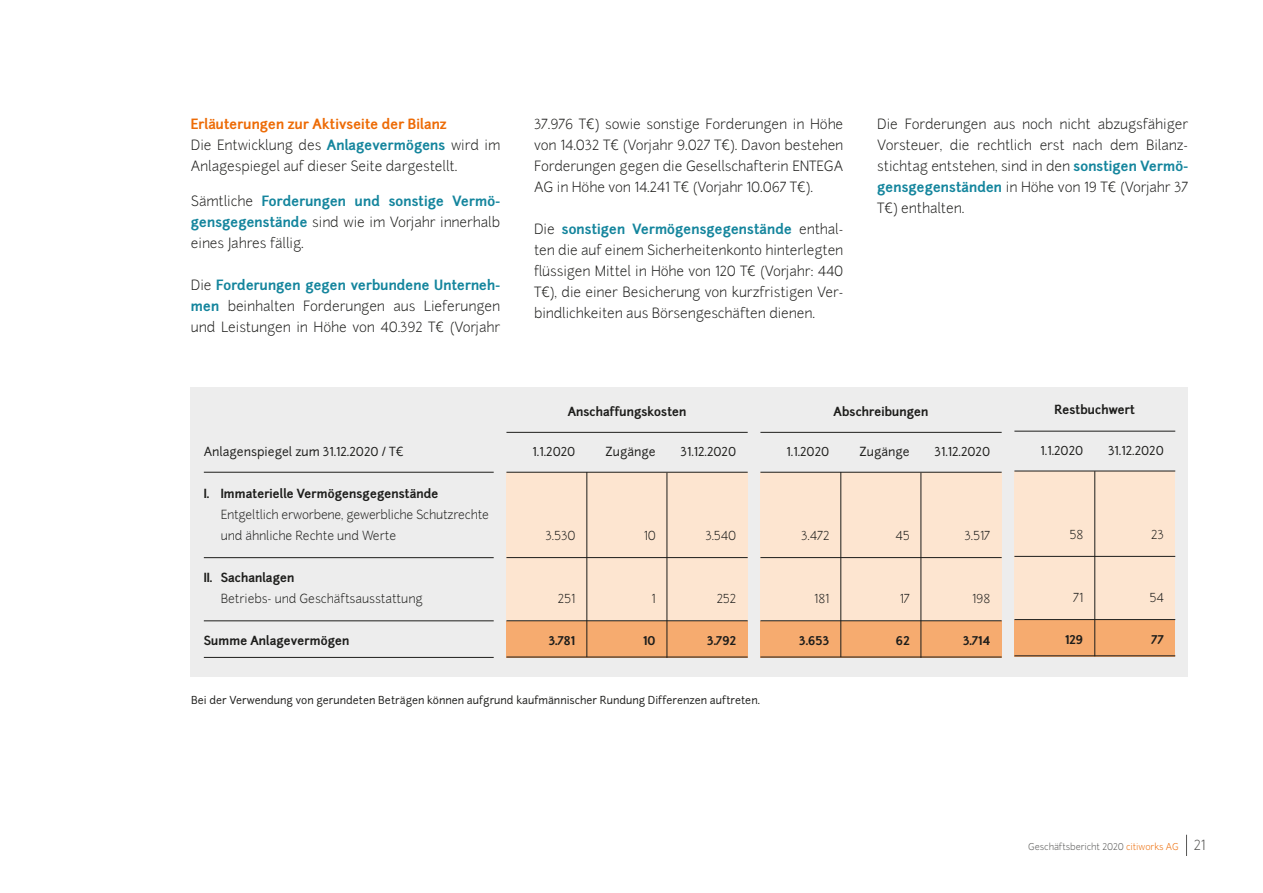
<style>
.page{position:relative;width:1263px;height:893px;background:#fff}
.page>*{position:absolute;margin:0;border:0;box-sizing:border-box;transform-origin:0 0}
.t1{font:300 13.5px/21px "Junction";color:#1d1d1b;text-align:justify}
.t2{font:700 13.5px "Junction";color:#ed6b06}
.t3{font:300 12px/21px "Junction";color:#1d1d1b}
.t4{font:700 12px "Junction";color:#1d1d1b}
.t5{font:12px "Junction";color:#1d1d1b}
.t6{font:10.5px "Junction";color:#1d1d1b}
.t7{font:300 9px "Junction";color:#575756}
.s1{font-weight:700;color:#14859d}
.s2{color:#ed6b06}
.s3{font-size:13.5px}
</style>
<div class="page">
<svg style="left:1186px;top:835px;width:1px;height:21px"></svg>
<div style="left:191px;top:387px;width:997px;height:289px;background:#ededed"></div>
<div style="left:506px;top:473px;width:242px;height:184px;background:#fde5d0"></div>
<div style="left:506px;top:621px;width:242px;height:36px;background:#f6ab6f"></div>
<hr style="left:204px;top:472px;width:290px;height:1px;background:#1d1d1b">
<hr style="left:204px;top:620px;width:290px;height:1px;background:#1d1d1b">
<hr style="left:506px;top:620px;width:242px;height:1px;background:#1d1d1b">
<hr style="left:204px;top:657px;width:290px;height:1px;background:#1d1d1b">
<hr style="left:506px;top:657px;width:242px;height:1px;background:#1d1d1b">
<hr style="left:506px;top:472px;width:242px;height:1px;background:#1d1d1b">
<hr style="left:204px;top:557px;width:290px;height:1px;background:#1d1d1b">
<hr style="left:506px;top:557px;width:242px;height:1px;background:#1d1d1b">
<hr style="left:586px;top:472px;width:1px;height:185px;background:#1d1d1b">
<hr style="left:666px;top:473px;width:1px;height:185px;background:#1d1d1b">
<hr style="left:506px;top:432px;width:242px;height:1px;background:#1d1d1b">
<div style="left:760px;top:473px;width:242px;height:184px;background:#fde5d0"></div>
<div style="left:760px;top:621px;width:242px;height:36px;background:#f6ab6f"></div>
<hr style="left:760px;top:620px;width:242px;height:1px;background:#1d1d1b">
<hr style="left:760px;top:657px;width:242px;height:1px;background:#1d1d1b">
<hr style="left:760px;top:472px;width:242px;height:1px;background:#1d1d1b">
<hr style="left:760px;top:557px;width:242px;height:1px;background:#1d1d1b">
<hr style="left:840px;top:472px;width:1px;height:185px;background:#1d1d1b">
<hr style="left:920px;top:473px;width:1px;height:185px;background:#1d1d1b">
<hr style="left:760px;top:432px;width:242px;height:1px;background:#1d1d1b">
<div style="left:1014px;top:471px;width:161px;height:184px;background:#fde5d0"></div>
<div style="left:1014px;top:620px;width:161px;height:36px;background:#f6ab6f"></div>
<hr style="left:1014px;top:619px;width:161px;height:1px;background:#1d1d1b">
<hr style="left:1014px;top:655px;width:161px;height:1px;background:#1d1d1b">
<hr style="left:1014px;top:471px;width:161px;height:1px;background:#1d1d1b">
<hr style="left:1014px;top:556px;width:161px;height:1px;background:#1d1d1b">
<hr style="left:1094px;top:471px;width:1px;height:185px;background:#1d1d1b">
<hr style="left:1014px;top:431px;width:161px;height:1px;background:#1d1d1b">
<p class="t2" style="left:191px;top:116px;width:258px">Erläuterungen zur Aktivseite der Bilanz</p>
<p class="t1" style="left:191px;top:135px;width:311px">Die Entwicklung des <span class="s1">Anlagevermögens</span> wird im<br>Anlagespiegel auf dieser Seite dargestellt.</p>
<p class="t1" style="left:191px;top:190px;width:311px">Sämtliche <span class="s1">Forderungen und sonstige Vermö&shy;gensgegenstände</span> sind wie im Vorjahr innerhalb eines Jahres fällig.</p>
<p class="t1" style="left:191px;top:274px;width:311px">Die <span class="s1">Forderungen gegen verbundene Unterneh&shy;men</span> beinhalten Forderungen aus Lieferungen und Leistungen in Höhe von 40.392 T€ (Vorjahr</p>
<p class="t5" style="left:204px;top:444px;width:201px">Anlagenspiegel zum 31.12.2020 / T€</p>
<p class="t4" style="left:204px;top:486px;width:236px">I. Immaterielle Vermögensgegenstände</p>
<p class="t3" style="left:221px;top:505px;width:270px">Entgeltlich erworbene, gewerbliche Schutzrechte und ähnliche Rechte und Werte</p>
<p class="t4" style="left:204px;top:570px;width:92px">II. Sachanlagen</p>
<p class="t3" style="left:221px;top:589px;width:203px">Betriebs- und Geschäftsausstattung</p>
<p class="t4" style="left:204px;top:633px;width:147px">Summe Anlagevermögen</p>
<p class="t1" style="left:534px;top:114px;width:311px">37.976 T€) sowie sonstige Forderungen in Höhe von 14.032 T€ (Vorjahr 9.027 T€). Davon bestehen Forderungen gegen die Gesellschafterin ENTEGA AG in Höhe von 14.241 T€ (Vorjahr 10.067 T€).</p>
<p class="t1" style="left:534px;top:219px;width:311px">Die <span class="s1">sonstigen Vermögensgegenstände</span> enthal&shy;ten die auf einem Sicherheitenkonto hinterlegten flüssigen Mittel in Höhe von 120 T€ (Vorjahr: 440<br>T€), die einer Besicherung von kurzfristigen Ver&shy;bindlichkeiten aus Börsengeschäften dienen.</p>
<p class="t1" style="left:877px;top:114px;width:312px">Die Forderungen aus noch nicht abzugsfähiger Vorsteuer, die rechtlich erst nach dem Bilanz&shy;stichtag entstehen, sind in den <span class="s1">sonstigen Vermö&shy;gensgegenständen</span> in Höhe von 19 T€ (Vorjahr 37<br>T€) enthalten.</p>
<p class="t4" style="left:568px;top:403px;width:120px">Anschaffungskosten</p>
<p class="t4" style="left:833px;top:403px;width:97px">Abschreibungen</p>
<p class="t4" style="left:1054px;top:402px;width:82px">Restbuchwert</p>
<p class="t5" style="left:533px;top:444px;width:44px">1.1.2020</p>
<p class="t5" style="left:606px;top:444px;width:52px">Zugänge</p>
<p class="t5" style="left:680px;top:444px;width:57px">31.12.2020</p>
<p class="t5" style="left:786px;top:444px;width:44px">1.1.2020</p>
<p class="t5" style="left:860px;top:444px;width:52px">Zugänge</p>
<p class="t5" style="left:934px;top:444px;width:57px">31.12.2020</p>
<p class="t5" style="left:1040px;top:443px;width:44px">1.1.2020</p>
<p class="t5" style="left:1108px;top:443px;width:57px">31.12.2020</p>
<p class="t3" style="left:545px;top:526px;width:31px">3.530</p>
<p class="t3" style="left:644px;top:525px;width:14px">10</p>
<p class="t3" style="left:705px;top:526px;width:32px">3.540</p>
<p class="t3" style="left:801px;top:526px;width:30px">3.472</p>
<p class="t3" style="left:895px;top:525px;width:16px">45</p>
<p class="t3" style="left:964px;top:526px;width:27px">3.517</p>
<p class="t3" style="left:1069px;top:524px;width:15px">58</p>
<p class="t3" style="left:1151px;top:524px;width:14px">23</p>
<p class="t3" style="left:558px;top:589px;width:19px">251</p>
<p class="t4" style="left:549px;top:633px;width:28px">3.781</p>
<p class="t3" style="left:652px;top:588px;width:6px">1</p>
<p class="t4" style="left:643px;top:633px;width:14px">10</p>
<p class="t3" style="left:717px;top:589px;width:21px">252</p>
<p class="t4" style="left:707px;top:633px;width:31px">3.792</p>
<p class="t3" style="left:814px;top:589px;width:17px">181</p>
<p class="t4" style="left:799px;top:633px;width:32px">3.653</p>
<p class="t3" style="left:900px;top:588px;width:12px">17</p>
<p class="t4" style="left:896px;top:633px;width:15px">62</p>
<p class="t3" style="left:972px;top:589px;width:20px">198</p>
<p class="t4" style="left:963px;top:633px;width:29px">3.714</p>
<p class="t3" style="left:1073px;top:587px;width:12px">71</p>
<p class="t4" style="left:1065px;top:632px;width:20px">129</p>
<p class="t3" style="left:1149px;top:587px;width:16px">54</p>
<p class="t4" style="left:1151px;top:632px;width:14px">77</p>
<p class="t6" style="left:191px;top:694px;width:570px">Bei der Verwendung von gerundeten Beträgen können aufgrund kaufmännischer Rundung Differenzen auftreten.</p>
<p class="t7" style="left:1028px;top:841px;width:179px">Geschäftsbericht 2020 <span class="s2">citiworks AG</span> <span class="s3">21</span></p>
</div>
